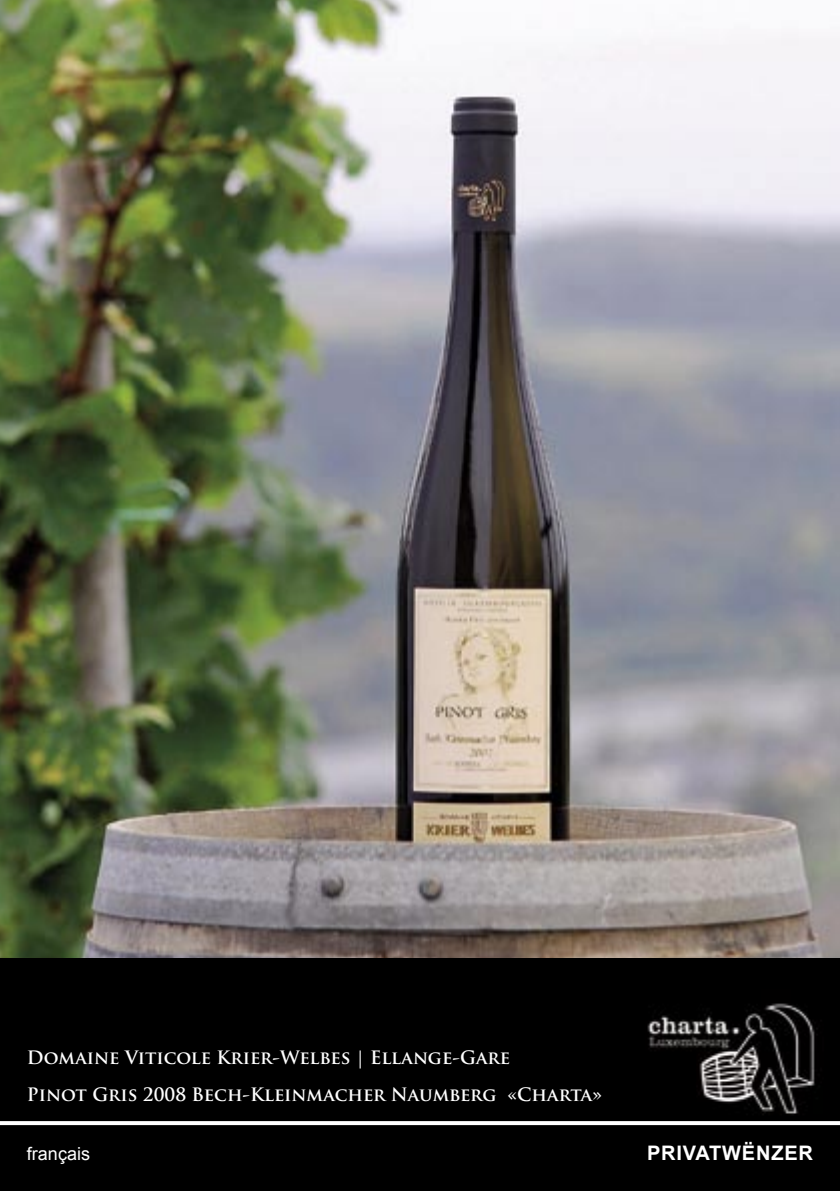
<style>
.page{position:relative;width:840px;height:1191px;background:#fff}
.page>*{position:absolute;margin:0;border:0;box-sizing:border-box;transform-origin:0 0}
.t1{font:700 20px "Arial";letter-spacing:.04em;color:#fff}
.Absatzformat_1{font:700 18px "Trajan Pro";color:#fff}
.t2{font:18px "Arial";color:#fff}
</style>
<div class="page">
<img style="left:0;top:0;width:839px;height:958px">
<div style="left:0;top:958px;width:839px;height:233px;background:#000"></div>
<svg style="left:0;top:1121px;width:839px;height:4px"></svg>
<p class="Absatzformat_1" style="left:27px;top:1046px;width:484px">Domaine Viticole Krier-Welbes | Ellange-Gare</p>
<p class="Absatzformat_1" style="left:27px;top:1083px;width:576px">Pinot Gris 2008 Bech-Kleinmacher Naumberg «Charta»</p>
<p class="t2" style="left:27px;top:1142px;width:65px">français</p>
<p class="t1" style="left:646px;top:1140px;width:167px">PRIVATWËNZER</p>
</div>
